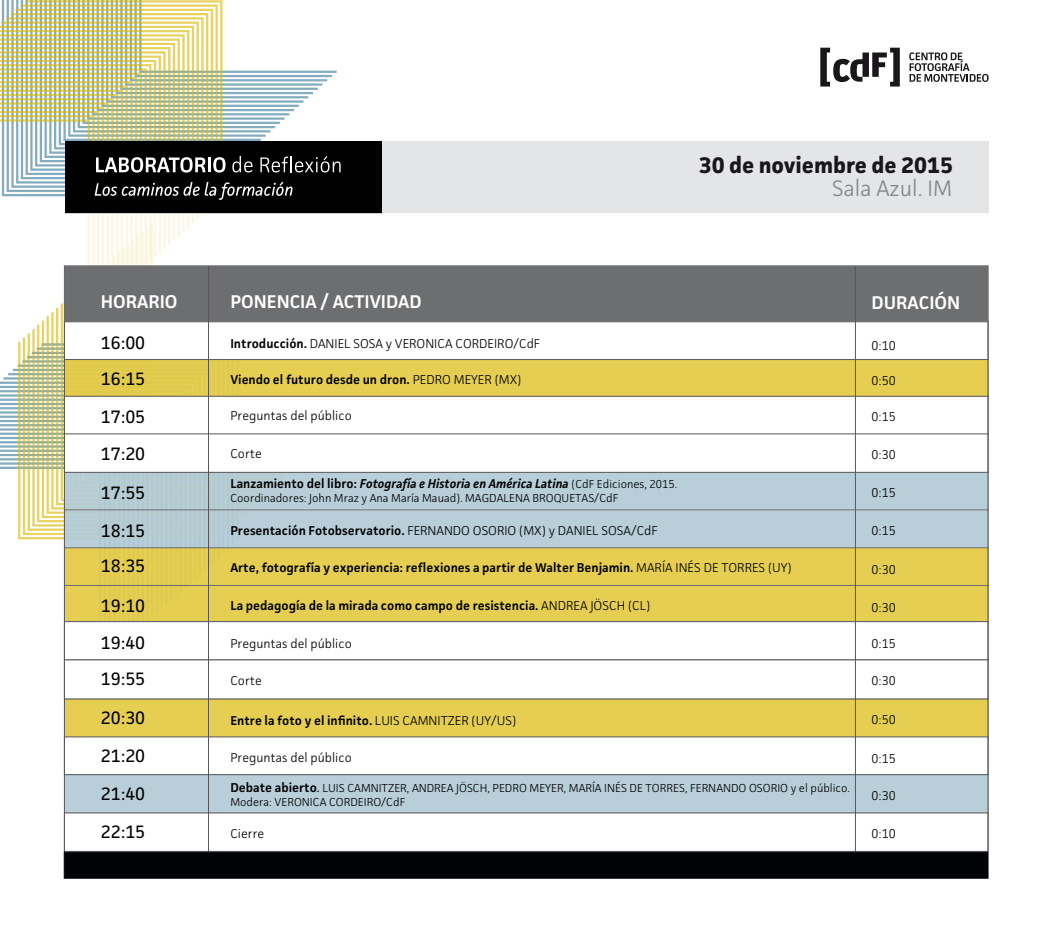
<style>
.page{position:relative;width:1053px;height:947px;background:#fff}
.page>*{position:absolute;margin:0;border:0;box-sizing:border-box;transform-origin:0 0}
.t1{font:700 22.5px "Facit";color:#1a171b}
.t2{font:300 22.5px "Facit";color:#848687}
.t3{font:600 18.5px "Facit";color:#fff}
.t4{font:18px/38px "Facit";color:#000;text-align:justify}
.t5{font:300 12.88px "Facit";color:#000}
.t6{font:600 12.88px "Facit";color:#000}
.t7{font:italic 600 12.88px "Facit";color:#000}
.t8{font:300 11.62px/13.9px "Facit";color:#000}
.s1{font-weight:600}
.s2{font-weight:300}
.s3{font-style:normal}
.s4{font-weight:300;font-style:normal;font-size:11.62px}
.s5{font-weight:600;font-size:12.88px}
.s6{font-weight:400;font-size:12.88px}
</style>
<div class="page">
<div style="left:372px;top:141px;width:616px;height:73px;background:#e4e5e6"></div>
<svg style="left:820px;top:48px;width:79px;height:38px"></svg>
<svg style="left:909px;top:52px;width:79px;height:30px"></svg>
<div style="left:65px;top:141px;width:316px;height:73px;background:#000"></div>
<svg style="left:0;top:0;width:348px;height:664px"></svg>
<div style="left:64px;top:214px;width:924px;height:664px;background:#fff"></div>
<div style="left:64px;top:358px;width:924px;height:39px;background:#e5ce52"></div>
<div style="left:64px;top:321px;width:924px;height:39px;background:#fff;border:1px solid #58585a"></div>
<div style="left:64px;top:396px;width:924px;height:39px;background:#fff;border:1px solid #58585a"></div>
<div style="left:64px;top:433px;width:924px;height:39px;background:#fff"></div>
<div style="left:64px;top:472px;width:924px;height:38px;background:linear-gradient(to right,#b6cdd4,#b9d0dc);border:1px solid #58585a"></div>
<div style="left:64px;top:509px;width:924px;height:39px;background:linear-gradient(to right,#b6cdd6,#b9d0dc)"></div>
<div style="left:64px;top:547px;width:924px;height:38px;background:#e5ce52;border:1px solid #58585a"></div>
<div style="left:64px;top:585px;width:924px;height:36px;background:#e5ce52;border:1px solid #58585a"></div>
<div style="left:64px;top:621px;width:924px;height:39px;background:#fff;border:1px solid #58585a"></div>
<div style="left:64px;top:659px;width:924px;height:40px;background:#fff;border:1px solid #58585a"></div>
<div style="left:64px;top:698px;width:924px;height:40px;background:#e5ce52"></div>
<div style="left:64px;top:736px;width:924px;height:38px;background:#fff;border:1px solid #58585a"></div>
<div style="left:64px;top:774px;width:924px;height:39px;background:#b8cfda;border:1px solid #58585a"></div>
<div style="left:64px;top:812px;width:924px;height:39px;background:#fff;border:1px solid #58585a"></div>
<hr style="left:64px;top:265px;width:1px;height:586px;background:#58585a">
<hr style="left:987px;top:265px;width:1px;height:586px;background:#58585a">
<div style="left:64px;top:265px;width:924px;height:57px;background:#6d6e70"></div>
<hr style="left:208px;top:266px;width:1px;height:585px;background:#58585a">
<hr style="left:855px;top:266px;width:1px;height:585px;background:#58585a">
<div style="left:64px;top:851px;width:924px;height:27px;background:#000306;border:1px solid #000306"></div>
<h1 class="t1" style="left:699px;top:151px;width:256px">30 de noviembre de 2015</h1>
<h1 class="t2" style="left:832px;top:174px;width:121px">Sala Azul. IM</h1>
<h2 class="t3" style="left:101px;top:290px;width:78px">HORARIO</h2>
<h2 class="t3" style="left:230px;top:290px;width:193px">PONENCIA / ACTIVIDAD</h2>
<h2 class="t3" style="left:871px;top:291px;width:90px">DURACIÓN</h2>
<h3 class="t4" style="left:101px;top:324px;width:46px;line-height:35.5px">16:00<br>16:15</h3>
<h3 class="t4" style="left:101px;top:397px;width:46px">17:05<br>17:20<br>17:55<br>18:15</h3>
<h3 class="t4" style="left:101px;top:546px;width:46px">18:35</h3>
<h3 class="t4" style="left:101px;top:587px;width:46px;line-height:36.2px">19:10<br>19:40<br>19:55</h3>
<h3 class="t4" style="left:101px;top:698px;width:46px">20:30<br>21:20<br>21:40<br>22:15</h3>
<p class="t5" style="left:230px;top:336px;width:311px"><span class="s1">Introducción.</span> DANIEL SOSA y VERONICA CORDEIRO/CdF</p>
<p class="t5" style="left:871px;top:337px;width:26px">0:10</p>
<p class="t6" style="left:230px;top:371px;width:292px">Viendo el futuro desde un dron. <span class="s2">PEDRO MEYER (MX)</span></p>
<p class="t5" style="left:871px;top:372px;width:26px">0:50</p>
<p class="t5" style="left:230px;top:407px;width:123px">Preguntas del público</p>
<p class="t5" style="left:871px;top:408px;width:26px">0:15</p>
<p class="t5" style="left:230px;top:445px;width:33px">Corte</p>
<p class="t5" style="left:871px;top:446px;width:26px">0:30</p>
<p class="t5" style="left:871px;top:484px;width:26px">0:15</p>
<p class="t7" style="left:230px;top:476px;width:448px"><span class="s3">Lanzamiento del libro:</span> Fotografía e Historia en América Latina <span class="s4">(CdF Ediciones, 2015.</span></p>
<p class="t8" style="left:230px;top:491px;width:389px">Coordinadores: John Mraz y Ana María Mauad). MAGDALENA BROQUETAS/CdF</p>
<p class="t5" style="left:230px;top:523px;width:429px"><span class="s1">Presentación Fotobservatorio.</span> FERNANDO OSORIO (MX) y DANIEL SOSA/CdF</p>
<p class="t5" style="left:871px;top:522px;width:26px">0:15</p>
<p class="t6" style="left:230px;top:559px;width:563px">Arte, fotografía y experiencia: reflexiones a partir de Walter Benjamin. <span class="s2">MARÍA INÉS DE TORRES (UY)</span></p>
<p class="t5" style="left:871px;top:561px;width:26px">0:30</p>
<p class="t6" style="left:230px;top:597px;width:421px">La pedagogía de la mirada como campo de resistencia. <span class="s2">ANDREA JÖSCH (CL)</span></p>
<p class="t5" style="left:871px;top:599px;width:26px">0:30</p>
<p class="t5" style="left:230px;top:635px;width:123px">Preguntas del público</p>
<p class="t5" style="left:871px;top:635px;width:26px">0:15</p>
<p class="t5" style="left:871px;top:672px;width:26px">0:30</p>
<p class="t5" style="left:871px;top:711px;width:26px">0:50</p>
<p class="t5" style="left:871px;top:750px;width:26px">0:15</p>
<p class="t5" style="left:871px;top:787px;width:26px">0:30</p>
<p class="t5" style="left:871px;top:825px;width:26px">0:10</p>
<p class="t5" style="left:230px;top:673px;width:33px">Corte</p>
<p class="t6" style="left:230px;top:712px;width:287px">Entre la foto y el infinito. <span class="s2">LUIS CAMNITZER (UY/US)</span></p>
<p class="t5" style="left:230px;top:749px;width:123px">Preguntas del público</p>
<p class="t8" style="left:230px;top:780px;width:621px"><span class="s5">Debate abierto</span><span class="s6">.</span> LUIS CAMNITZER, ANDREA JÖSCH, PEDRO MEYER, MARÍA INÉS DE TORRES, FERNANDO OSORIO y el público.<br>Modera: VERONICA CORDEIRO/CdF</p>
<p class="t5" style="left:230px;top:825px;width:36px">Cierre</p>
</div>
